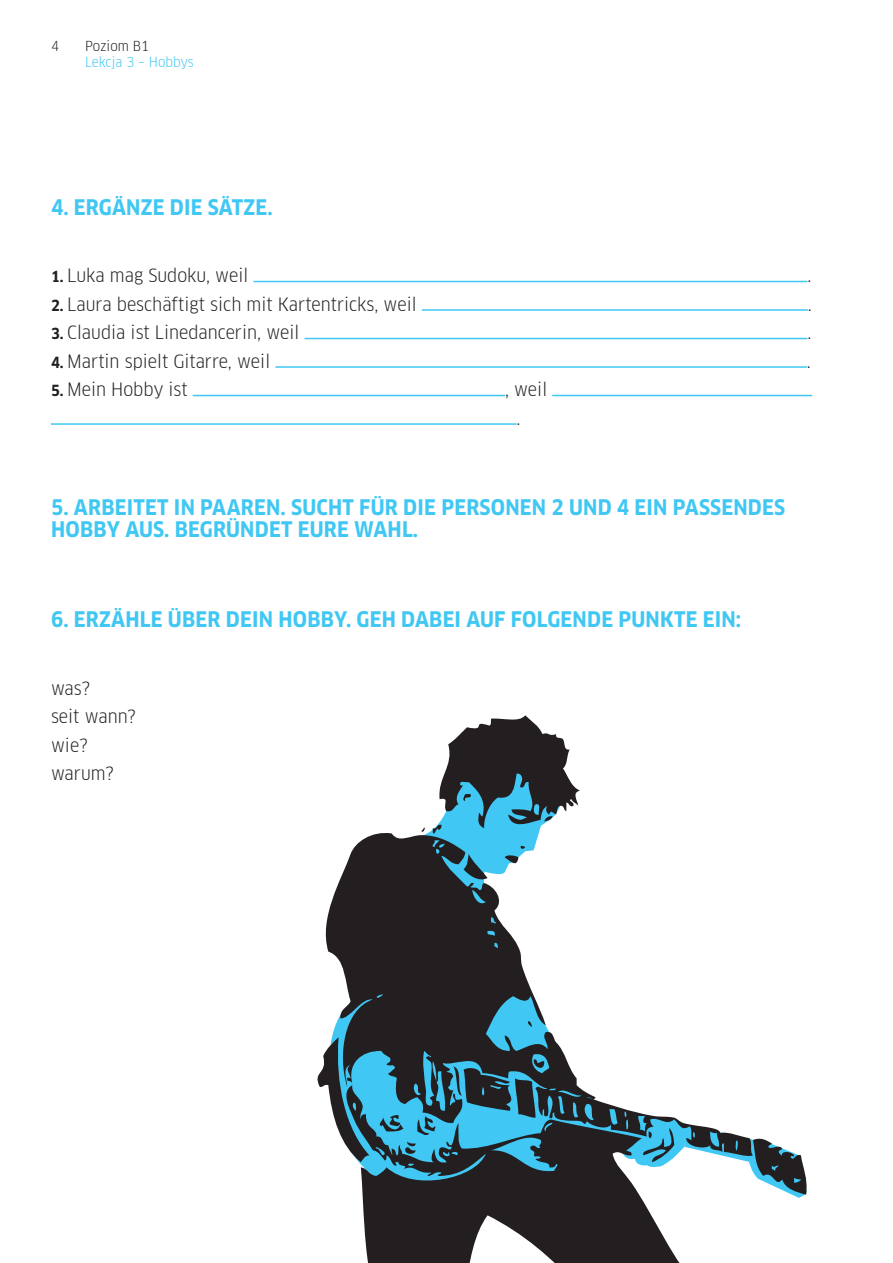
<style>
.page{position:relative;width:893px;height:1263px;background:#fff}
.page>*{position:absolute;margin:0;border:0;box-sizing:border-box;transform-origin:0 0}
.t1{font:700 21px "Clan Pro Narr";letter-spacing:.01em;color:#40c7f4}
.t2{font:18px/28.5px "Clan Offc Narr";color:#231f20}
.t3{font:13.5px "Clan Offc Narr";color:#40c7f4}
.t4{font:13.5px "Clan Offc Narr";color:#231f20}
.s1{font-family:"Clan Pro Narr";font-weight:700;font-size:15px}
</style>
<div class="page">
<hr style="left:253px;top:281px;width:554px;height:1px;background:#40c7f4">
<hr style="left:422px;top:309px;width:386px;height:2px;background:#40c7f4">
<hr style="left:305px;top:338px;width:503px;height:1px;background:#40c7f4">
<hr style="left:275px;top:366px;width:532px;height:2px;background:#40c7f4">
<hr style="left:193px;top:395px;width:312px;height:1px;background:#40c7f4">
<hr style="left:552px;top:395px;width:260px;height:1px;background:#40c7f4">
<hr style="left:51px;top:423px;width:466px;height:2px;background:#40c7f4">
<svg style="left:318px;top:830px;width:259px;height:304px;fill:#231f20"></svg>
<svg style="left:340px;top:1085px;width:343px;height:178px;fill:#231f20"></svg>
<svg style="left:433px;top:715px;width:147px;height:119px"></svg>
<svg style="left:420px;top:827px;width:6px;height:5px"></svg>
<svg style="left:519px;top:1016px;width:13px;height:34px"></svg>
<svg style="left:376px;top:1114px;width:61px;height:41px;background:#399fc1"></svg>
<svg style="left:640px;top:1123px;width:167px;height:75px"></svg>
<svg style="left:453px;top:1059px;width:92px;height:59px;background:#2d5b6c"></svg>
<p class="t4" style="left:51px;top:38px;width:9px">4</p>
<p class="t4" style="left:85px;top:38px;width:66px">Poziom B1</p>
<p class="t3" style="left:85px;top:54px;width:110px">Lekcja 3 – Hobbys</p>
<p class="t1" style="left:51px;top:195px;width:131px">4. ERGÄNZE DIE</p>
<p class="t1" style="left:208px;top:195px;width:66px">SÄTZE .</p>
<p class="t2" style="left:51px;top:261px;width:199px"><span class="s1">1.</span> Luka mag Sudoku, weil</p>
<p class="t2" style="left:51px;top:290px;width:367px"><span class="s1">2.</span> Laura beschäftigt sich mit Kartentricks, weil</p>
<p class="t2" style="left:51px;top:318px;width:250px"><span class="s1">3.</span> Claudia ist Linedancerin, weil</p>
<p class="t2" style="left:51px;top:347px;width:221px"><span class="s1">4.</span> Martin spielt Gitarre, weil</p>
<p class="t2" style="left:51px;top:375px;width:138px"><span class="s1">5.</span> Mein Hobby ist</p>
<p class="t2" style="left:517px;top:375px;width:32px;text-indent:-11px">, weil .</p>
<p class="t2" style="left:807px;top:261px;width:6px">.</p>
<p class="t2" style="left:808px;top:290px;width:6px">.</p>
<p class="t2" style="left:807px;top:318px;width:6px">.</p>
<p class="t2" style="left:807px;top:347px;width:6px">.</p>
<p class="t1" style="left:51px;top:495px;width:49px">5. ARBEI</p>
<p class="t1" style="left:134px;top:495px;width:93px">TET IN PAARE</p>
<p class="t1" style="left:266px;top:495px;width:149px">N. SUCHT FÜR DIE</p>
<p class="t1" style="left:441px;top:495px;width:27px">PERSO</p>
<p class="t1" style="left:505px;top:495px;width:181px">NEN 2 UND 4 EIN PASSE</p>
<p class="t1" style="left:733px;top:495px;width:28px">NDES</p>
<p class="t1" style="left:51px;top:517px;width:29px">HOBBY</p>
<p class="t1" style="left:126px;top:517px;width:262px">AUS. BEGRÜNDET EURE WAHL</p>
<p class="t1" style="left:413px;top:517px;width:7px">.</p>
<p class="t1" style="left:51px;top:607px;width:88px">6. ERZÄHLE</p>
<p class="t1" style="left:168px;top:607px;width:28px">ÜBER</p>
<p class="t1" style="left:226px;top:607px;width:82px">DEIN HOBBY</p>
<p class="t1" style="left:346px;top:607px;width:68px">. GEH DABEI</p>
<p class="t1" style="left:466px;top:607px;width:58px">AUF FOLGE</p>
<p class="t1" style="left:573px;top:607px;width:170px">NDE PUNKTE EIN:</p>
<p class="t2" style="left:51px;top:674px;width:86px">was?<br>seit wann? wie? warum?</p>
</div>
